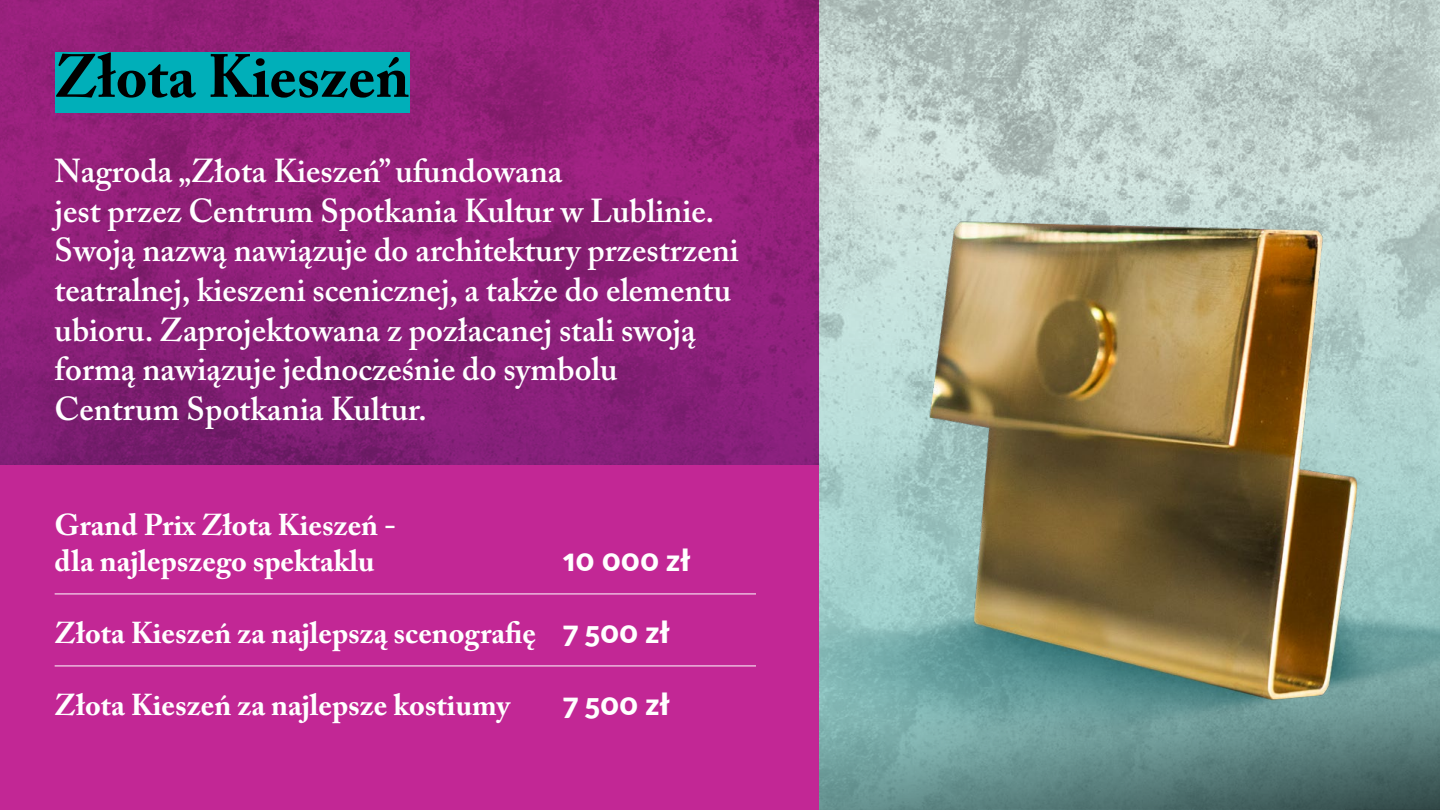
<style>
.page{position:relative;width:1440px;height:810px;background:#fff}
.page>*{position:absolute;margin:0;border:0;box-sizing:border-box;transform-origin:0 0}
.naglowek{font:700 60.22px "Adobe Caslon Pro";color:#000}
.akapit_bialy{font:600 33px/39.6px "Adobe Caslon Pro";color:#fff}
.t1{font:700 30px/36px "Adobe Caslon Pro";color:#fff}
.t2{font:900 30px "Lato";color:#fff}
.s1{font-family:"Lato";font-weight:900}
</style>
<div class="page">
<div style="left:0;top:465px;width:819px;height:345px;background:#c22795"></div>
<svg style="left:0;top:0;width:819px;height:465px;background:#8d1f78"></svg>
<div style="left:55px;top:52px;width:355px;height:61px;background:#00afb9"></div>
<img style="left:819px;top:0;width:621px;height:810px">
<hr style="left:55px;top:594px;width:701px;height:1px;background:#fff">
<hr style="left:55px;top:666px;width:701px;height:1px;background:#fff">
<p class="naglowek" style="left:55px;top:41px;width:356px">Złota Kieszeń</p>
<p class="akapit_bialy" style="left:55px;top:151px;width:661px">Nagroda „Złota Kieszeń” ufundowana<br>jest przez Centrum Spotkania Kultur w Lublinie.</p>
<p class="akapit_bialy" style="left:55px;top:230px;width:686px">Swoją nazwą nawiązuje do architektury przestrzeni teatralnej, kieszeni scenicznej, a także do elementu ubioru. Zaprojektowana z pozłacanej stali swoją formą nawiązuje jednocześnie do symbolu Centrum Spotkania Kultur.</p>
<p class="t1" style="left:55px;top:507px;width:343px">Grand Prix Złota Kieszeń - dla najlepszego spektaklu</p>
<p class="t2" style="left:563px;top:538px;width:129px">10 000 zł</p>
<p class="t1" style="left:55px;top:615px;width:617px">Złota Kieszeń za najlepszą scenografię <span class="s1">7 500 zł</span></p>
<p class="t1" style="left:55px;top:687px;width:457px">Złota Kieszeń za najlepsze kostiumy</p>
<p class="t2" style="left:563px;top:682px;width:108px">7 500 zł</p>
</div>
